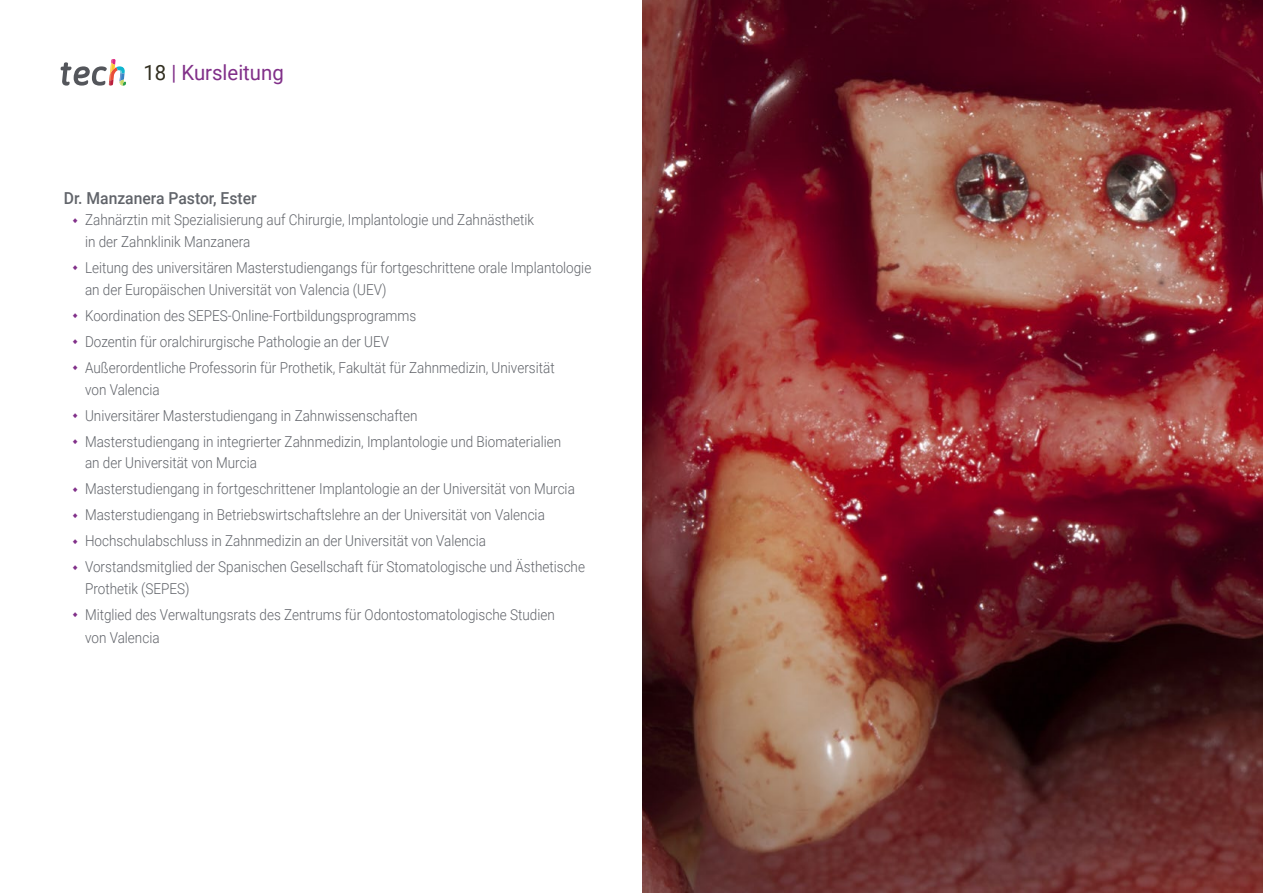
<style>
.page{position:relative;width:1263px;height:893px;background:#fff}
.page>*{position:absolute;margin:0;border:0;box-sizing:border-box;transform-origin:0 0}
.t1{font:21px "Roboto";color:#813089}
.t2{font:500 16.5px "Roboto";color:#61646a;scale:.95 1}
.t3{font:300 15px/26px "Roboto";color:#61646a;scale:.9 1}
.s1{color:#312e20}
</style>
<div class="page">
<svg style="left:61px;top:59px;width:65px;height:27px"></svg>
<img style="left:642px;top:0;width:621px;height:893px">
<h1 class="t1" style="left:144px;top:57px;width:142px"><span class="s1">18</span> | Kursleitung</h1>
<p class="t2" style="left:64px;top:186px;width:204px">Dr. Manzanera Pastor, Ester</p>
<p class="t3" style="left:85px;top:209px;width:501px;line-height:21.8px">Zahnärztin mit Spezialisierung auf Chirurgie, Implantologie und Zahnästhetik in der Zahnklinik Manzanera</p>
<p class="t3" style="left:85px;top:256px;width:564px;line-height:21.8px">Leitung des universitären Masterstudiengangs für fortgeschrittene orale Implantologie an der Europäischen Universität von Valencia (UEV)</p>
<p class="t3" style="left:85px;top:302px;width:523px">Koordination des SEPES-Online-Fortbildungsprogramms<br>Dozentin für oralchirurgische Pathologie an der UEV<br>Außerordentliche Professorin für Prothetik, Fakultät für Zahnmedizin, Universität</p>
<p class="t3" style="left:85px;top:376px;width:530px">von Valencia<br>Universitärer Masterstudiengang in Zahnwissenschaften<br>Masterstudiengang in integrierter Zahnmedizin, Implantologie und Biomaterialien</p>
<p class="t3" style="left:85px;top:449px;width:557px">an der Universität von Murcia<br>Masterstudiengang in fortgeschrittener Implantologie an der Universität von Murcia Masterstudiengang in Betriebswirtschaftslehre an der Universität von Valencia Hochschulabschluss in Zahnmedizin an der Universität von Valencia Vorstandsmitglied der Spanischen Gesellschaft für Stomatologische und Ästhetische</p>
<p class="t3" style="left:85px;top:575px;width:523px">Prothetik (SEPES)<br>Mitglied des Verwaltungsrats des Zentrums für Odontostomatologische Studien</p>
<p class="t3" style="left:85px;top:624px;width:84px">von Valencia</p>
</div>
